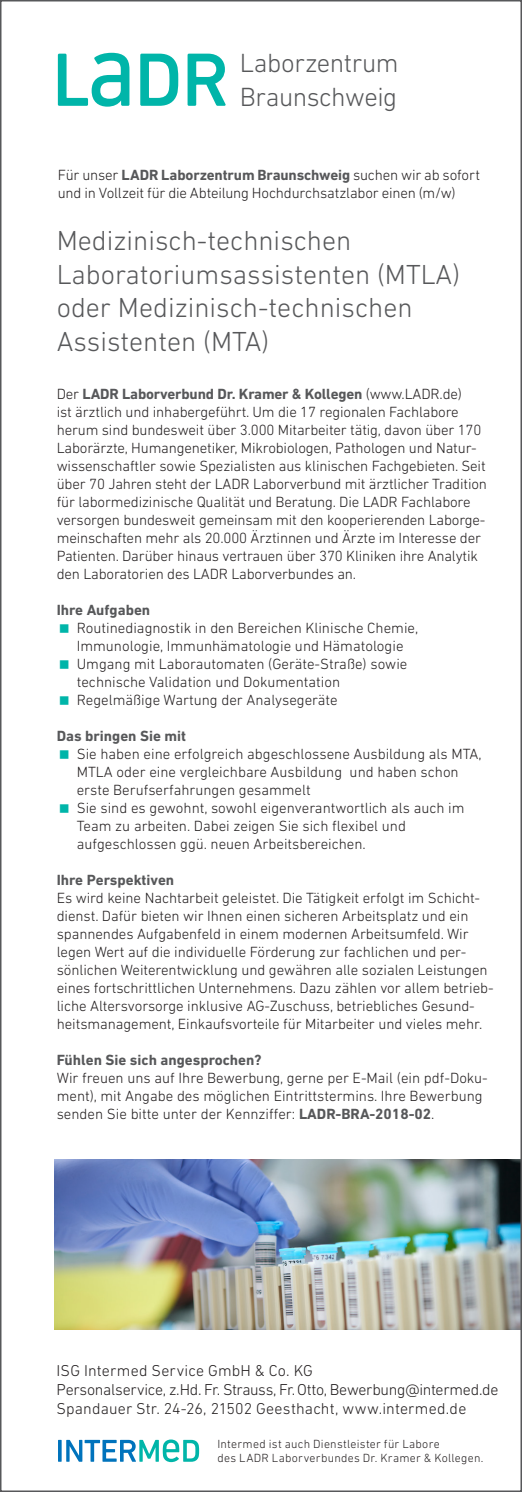
<style>
.page{position:relative;width:522px;height:1492px;background:#fff}
.page>*{position:absolute;margin:0;border:0;box-sizing:border-box;transform-origin:0 0}
.t1{font:300 28px/33.6px "DIN Next LT Pro";color:#57585a}
.t2{font:300 26.8px/33.6px "DIN Next LT Pro";letter-spacing:-.02em;color:#57585a}
.t3{font:300 16px "DIN Next LT Pro";letter-spacing:.005em;color:#231f20}
.t4{font:300 16px "DIN Next LT Pro";letter-spacing:-.02em;color:#231f20}
.t5{font:300 15px/18px "DIN Next LT Pro";letter-spacing:-.005em;color:#231f20}
.t6{font:700 15px "DIN Next LT Pro";color:#57585a}
.t7{font:300 12px "DIN Next LT Pro";letter-spacing:.025em;color:#231f20}
.s1{font-weight:700;color:#57585a}
</style>
<div class="page">
<img style="left:54px;top:1159px;width:465px;height:170px">
<svg style="left:58px;top:53px;width:168px;height:54px"></svg>
<svg style="left:58px;top:1439px;width:141px;height:22px"></svg>
<p class="t2" style="left:240px;top:46px;width:160px">Laborzentrum<br>Braunschweig</p>
<p class="t5" style="left:58px;top:166px;width:423px">Für unser <span class="s1">LADR Laborzentrum Braunschweig</span> suchen wir ab sofort und in Vollzeit für die Abteilung Hochdurchsatzlabor einen (m/w)</p>
<p class="t1" style="left:57px;top:223px;width:405px">Medizinisch-technischen<br>Laboratoriumsassistenten (MTLA)</p>
<p class="t1" style="left:57px;top:290px;width:357px">oder Medizinisch-technischen<br>Assistenten (MTA)</p>
<p class="t5" style="left:57px;top:384px;width:431px">Der <span class="s1">LADR Laborverbund Dr. Kramer &amp; Kollegen</span> (www.LADR.de)<br>ist ärztlich und inhabergeführt. Um die 17 regionalen Fachlabore herum sind bundesweit über 3.000 Mitarbeiter tätig, davon über 170<br>Laborärzte, Humangenetiker, Mikrobiologen, Pathologen und Natur&shy;wissenschaftler sowie Spezialisten aus klinischen Fachgebieten. Seit über 70 Jahren steht der LADR Laborverbund mit ärztlicher Tradition für labormedizinische Qualität und Beratung. Die LADR Fachlabore versorgen bundesweit gemeinsam mit den kooperierenden Laborge&shy;meinschaften mehr als 20.000 Ärztinnen und Ärzte im Interesse der Patienten. Darüber hinaus vertrauen über 370 Kliniken ihre Analytik den Laboratorien des LADR Laborverbundes an.</p>
<p class="t6" style="left:57px;top:601px;width:95px">Ihre Aufgaben</p>
<p class="t5" style="left:77px;top:618px;width:343px">Routinediagnostik in den Bereichen Klinische Chemie,<br>Immunologie, Immunhämatologie und Hämatologie</p>
<p class="t5" style="left:77px;top:654px;width:332px">Umgang mit Laborautomaten (Geräte-Straße) sowie technische Validation und Dokumentation</p>
<p class="t5" style="left:77px;top:690px;width:262px">Regelmäßige Wartung der Analysegeräte</p>
<p class="t6" style="left:57px;top:727px;width:131px">Das bringen Sie mit</p>
<p class="t5" style="left:77px;top:744px;width:406px">Sie haben eine erfolgreich abgeschlossene Ausbildung als MTA,<br>MTLA oder eine vergleichbare Ausbildung und haben schon erste Berufserfahrungen gesammelt</p>
<p class="t5" style="left:77px;top:798px;width:389px">Sie sind es gewohnt, sowohl eigenverantwortlich als auch im<br>Team zu arbeiten. Dabei zeigen Sie sich flexibel und aufgeschlossen ggü. neuen Arbeitsbereichen.</p>
<p class="t6" style="left:57px;top:871px;width:119px">Ihre Perspektiven</p>
<p class="t5" style="left:57px;top:888px;width:438px">Es wird keine Nachtarbeit geleistet. Die Tätigkeit erfolgt im Schicht&shy;dienst. Dafür bieten wir Ihnen einen sicheren Arbeitsplatz und ein spannendes Aufgabenfeld in einem modernen Arbeitsumfeld. Wir legen Wert auf die individuelle Förderung zur fachlichen und per&shy;sönlichen Weiterentwicklung und gewähren alle sozialen Leistungen eines fortschrittlichen Unternehmens. Dazu zählen vor allem betrieb&shy;liche Altersvorsorge inklusive AG-Zuschuss, betriebliches Gesund&shy;heitsmanagement, Einkaufsvorteile für Mitarbeiter und vieles mehr.</p>
<p class="t6" style="left:57px;top:1051px;width:206px">Fühlen Sie sich angesprochen?</p>
<p class="t5" style="left:57px;top:1068px;width:432px">Wir freuen uns auf Ihre Bewerbung, gerne per E-Mail (ein pdf-Doku&shy;ment), mit Angabe des möglichen Eintrittstermins. Ihre Bewerbung senden Sie bitte unter der Kennziffer: <span class="s1">LADR-BRA-2018-02</span>.</p>
<p class="t3" style="left:57px;top:1360px;width:258px">ISG Intermed Service GmbH &amp; Co. KG</p>
<p class="t4" style="left:57px;top:1380px;width:443px">Personalservice, z. Hd. Fr. Strauss, Fr. Otto, Bewerbung@intermed.de</p>
<p class="t3" style="left:57px;top:1399px;width:411px">Spandauer Str. 24-26, 21502 Geesthacht, www.intermed.de</p>
<p class="t7" style="left:217px;top:1436px;width:224px">Intermed ist auch Dienstleister für Labore</p>
<p class="t7" style="left:217px;top:1450px;width:267px">des LADR Laborverbundes Dr. Kramer &amp; Kollegen.</p>
</div>
